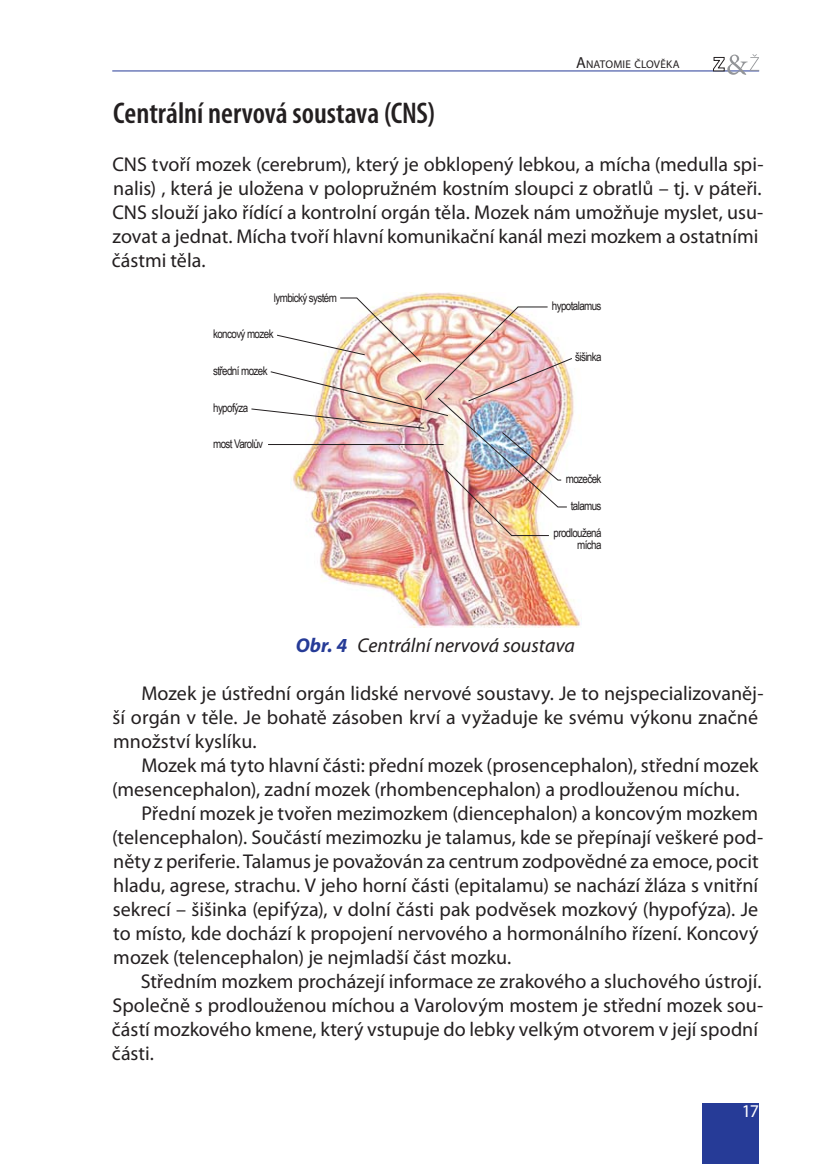
<style>
.page{position:relative;width:833px;height:1164px;background:#fff}
.page>*{position:absolute;margin:0;border:0;box-sizing:border-box;transform-origin:0 0}
.t1{font:600 condensed 30px "Myriad Pro";color:#231f20}
.t2{font:20px/24px "Myriad Pro";color:#231f20}
.t3{font:italic 20px "Myriad Pro";color:#231f20}
.t4{font:18px "Myriad Pro";color:#fff}
.t5{font:12px/12px "Arial Narrow";letter-spacing:-.05em;color:#231f20;text-align:right}
.t6{font:11.2px "Myriad Pro";letter-spacing:.01em;color:#231f20}
.s1{font-size:16px}
.s2{font-weight:700;color:#263b97}
</style>
<div class="page">
<hr style="left:112px;top:71px;width:646px;height:1px;background:#263b97">
<svg style="left:712px;top:54px;width:46px;height:21px"></svg>
<div style="left:702px;top:1103px;width:56px;height:60px;background:#263b97"></div>
<img style="left:319px;top:292px;width:261px;height:335px">
<img style="left:251px;top:297px;width:321px;height:239px">
<p class="t6" style="left:576px;top:60px;width:105px"><span class="s1">A</span>NATOMIE ČLOVĚKA</p>
<h1 class="t1" style="left:113px;top:102px;width:323px">Centrální nervová soustava (CNS)</h1>
<p class="t2" style="left:112px;top:155px;width:652px">CNS tvoří mozek (cerebrum), který je obklopený lebkou, a mícha (medulla spi&shy;nalis) , která je uložena v polopružném kostním sloupci z obratlů – tj. v páteři.<br>CNS slouží jako řídící a kontrolní orgán těla. Mozek nám umožňuje myslet, usu&shy;zovat a jednat. Mícha tvoří hlavní komunikační kanál mezi mozkem a ostatními částmi těla.</p>
<p class="t5" style="left:274px;top:291px;width:64px">lymbický systém</p>
<p class="t5" style="left:213px;top:328px;width:62px">koncový mozek</p>
<p class="t5" style="left:213px;top:364px;width:56px">střední mozek</p>
<p class="t5" style="left:213px;top:401px;width:37px">hypofýza</p>
<p class="t5" style="left:213px;top:438px;width:51px">most Varolův</p>
<p class="t5" style="left:551px;top:299px;width:51px">hypotalamus</p>
<p class="t5" style="left:575px;top:351px;width:28px">šišinka</p>
<p class="t5" style="left:565px;top:472px;width:37px">mozeček</p>
<p class="t5" style="left:570px;top:499px;width:32px">talamus</p>
<p class="t5" style="left:553px;top:527px;width:49px">prodloužená mícha</p>
<p class="t3" style="left:295px;top:637px;width:280px"><span class="s2">Obr. 4</span> Centrální nervová soustava</p>
<p class="t2" style="left:112px;top:683px;width:652px;text-indent:29px">Mozek je ústřední orgán lidské nervové soustavy. Je to nejspecializovaněj&shy;ší orgán v těle. Je bohatě zásoben krví a vyžaduje ke svému výkonu značné množství kyslíku.</p>
<p class="t2" style="left:141px;top:755px;width:618px">Mozek má tyto hlavní části: přední mozek (prosencephalon), střední mozek</p>
<p class="t2" style="left:112px;top:779px;width:628px">(mesencephalon), zadní mozek (rhombencephalon) a prodlouženou míchu.</p>
<p class="t2" style="left:141px;top:803px;width:618px">Přední mozek je tvořen mezimozkem (diencephalon) a koncovým mozkem</p>
<p class="t2" style="left:112px;top:827px;width:652px">(telencephalon). Součástí mezimozku je talamus, kde se přepínají veškeré pod-</p>
<p class="t2" style="left:113px;top:851px;width:646px">něty z periferie. Talamus je považován za centrum zodpovědné za emoce, pocit</p>
<p class="t2" style="left:113px;top:875px;width:646px">hladu, agrese, strachu. V jeho horní části (epitalamu) se nachází žláza s vnitřní</p>
<p class="t2" style="left:113px;top:899px;width:646px">sekrecí – šišinka (epifýza), v dolní části pak podvěsek mozkový (hypofýza). Je</p>
<p class="t2" style="left:113px;top:923px;width:646px">to místo, kde dochází k propojení nervového a hormonálního řízení. Koncový</p>
<p class="t2" style="left:113px;top:947px;width:399px">mozek (telencephalon) je nejmladší část mozku.</p>
<p class="t2" style="left:141px;top:971px;width:622px">Středním mozkem procházejí informace ze zrakového a sluchového ústrojí.</p>
<p class="t2" style="left:112px;top:995px;width:652px">Společně s prodlouženou míchou a Varolovým mostem je střední mozek sou-</p>
<p class="t2" style="left:112px;top:1019px;width:647px">částí mozkového kmene, který vstupuje do lebky velkým otvorem v její spodní</p>
<p class="t2" style="left:112px;top:1043px;width:44px">části.</p>
<p class="t4" style="left:741px;top:1103px;width:19px">17</p>
</div>
